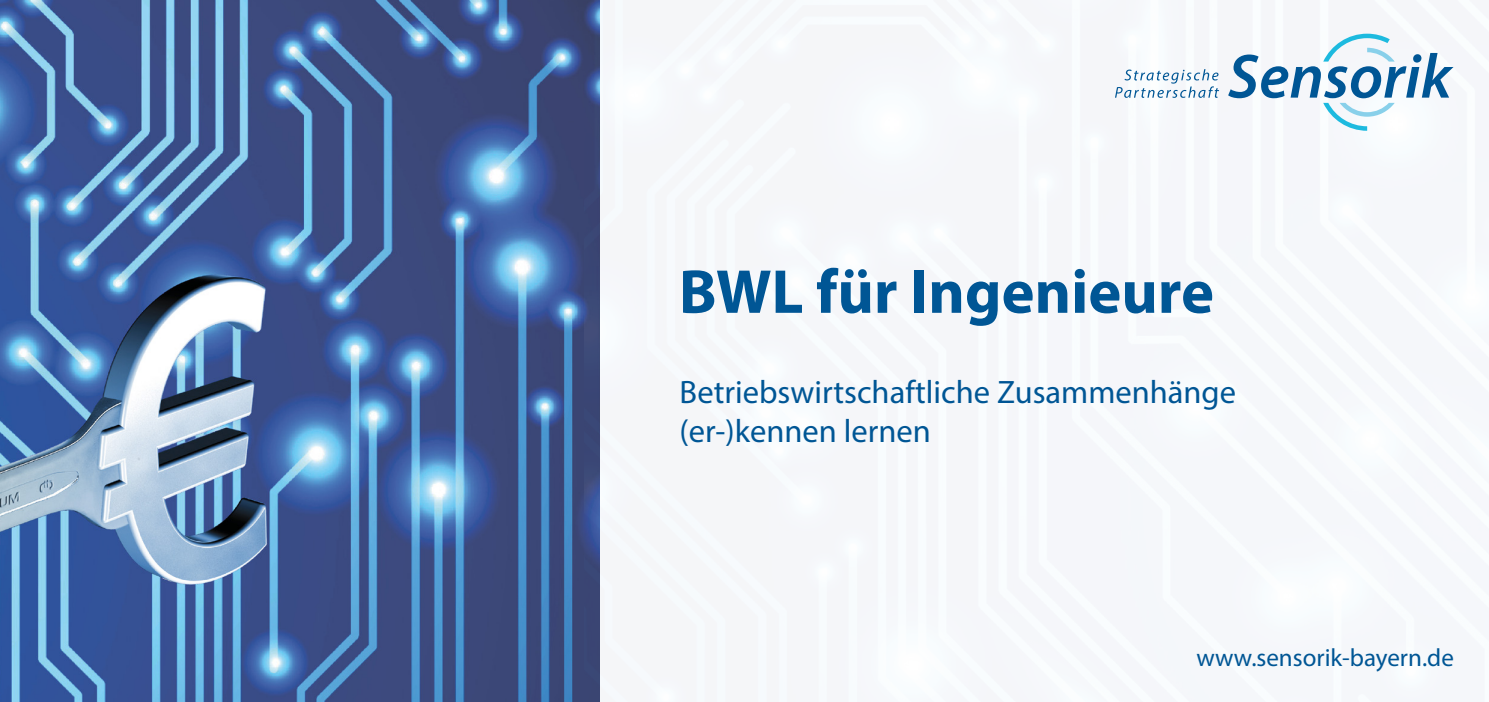
<style>
.page{position:relative;width:1489px;height:702px;background:#fff}
.page>*{position:absolute;margin:0;border:0;box-sizing:border-box;transform-origin:0 0}
.t1{font:700 62.5px "Myriad Pro";color:#005695}
.t2{font:32.5px/39px "Myriad Pro";color:#005695}
.t3{font:25px "Myriad Pro";color:#005695}
</style>
<div class="page">
<img style="left:0;top:0;width:585px;height:702px">
<div style="left:585px;top:0;width:903px;height:702px;background:#f5f7fa"></div>
<svg style="left:1114px;top:69px;width:104px;height:29px"></svg>
<svg style="left:1228px;top:34px;width:225px;height:97px"></svg>
<p class="t1" style="left:679px;top:251px;width:536px">BWL für Ingenieure</p>
<p class="t2" style="left:679px;top:372px;width:558px">Betriebswirtschaftliche Zusammenhänge (er-)kennen lernen</p>
<p class="t3" style="left:1196px;top:642px;width:259px">www.sensorik-bayern.de</p>
</div>
